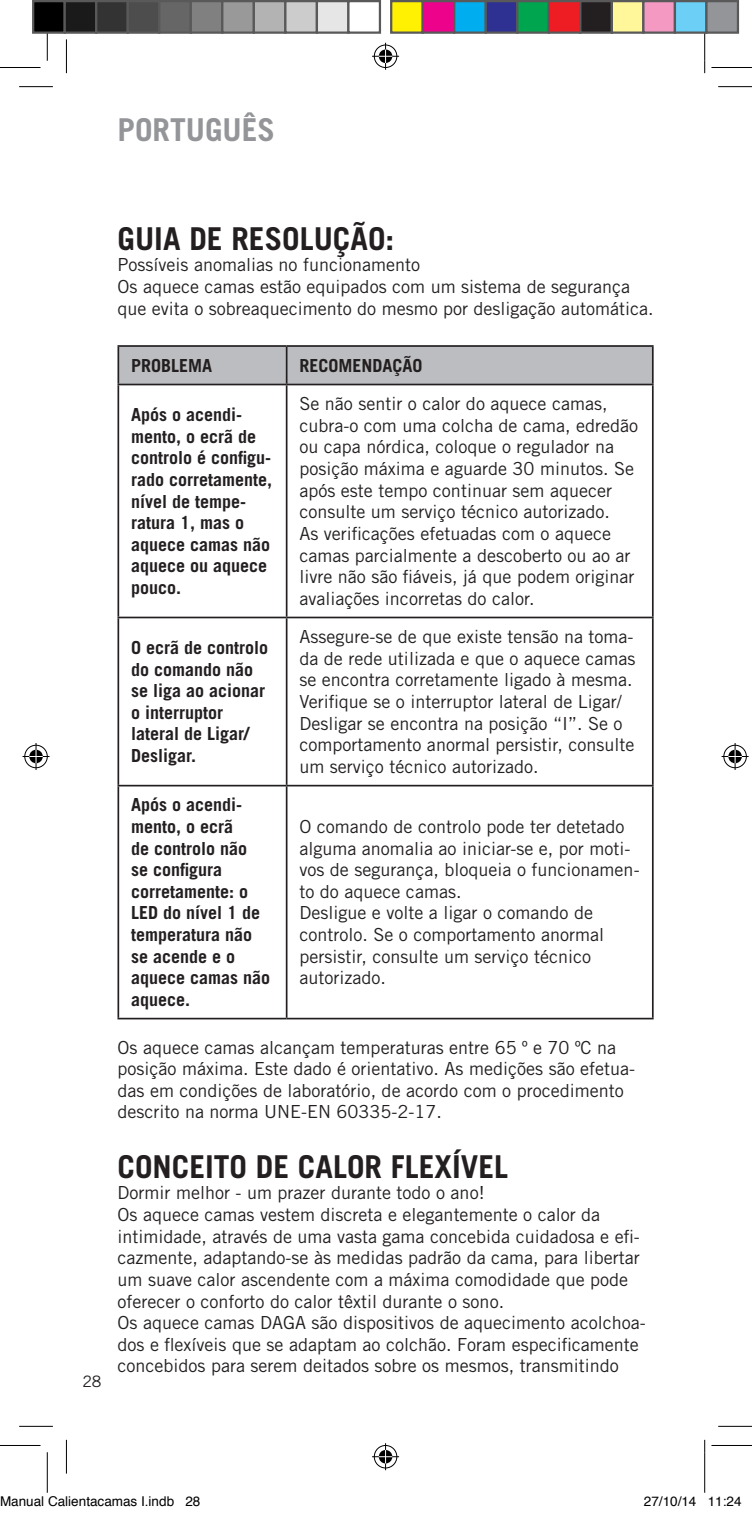
<style>
.page{position:relative;width:752px;height:1513px;background:#fff}
.page>*{position:absolute;margin:0;border:0;box-sizing:border-box;transform-origin:0 0}
.t1{font:700 31.5px "Trade Gothic LT Std";color:#231f20}
.t2{font:700 31.5px "Trade Gothic LT Std";color:#939598}
.t3{font:18px/21.6px "Trade Gothic LT Std";color:#231f20}
.t4{font:700 18px/21.6px "Trade Gothic LT Std";color:#231f20}
.t5{font:15.75px "Trade Gothic LT Std";color:#231f20}
.t6{font:13.5px "Helvetica";color:#000}
</style>
<div class="page">
<div style="left:119px;top:347px;width:532px;height:37px;background:#bcbdc0"></div>
<hr style="left:117px;top:345px;width:169px;height:2px;background:#231f20">
<hr style="left:117px;top:347px;width:2px;height:37px;background:#231f20">
<hr style="left:286px;top:345px;width:367px;height:2px;background:#231f20">
<hr style="left:286px;top:347px;width:1px;height:37px;background:#231f20">
<hr style="left:651px;top:347px;width:2px;height:37px;background:#231f20">
<hr style="left:117px;top:384px;width:169px;height:1px;background:#231f20">
<hr style="left:117px;top:385px;width:2px;height:231px;background:#231f20">
<hr style="left:286px;top:384px;width:367px;height:1px;background:#231f20">
<hr style="left:286px;top:385px;width:1px;height:231px;background:#231f20">
<hr style="left:651px;top:385px;width:2px;height:231px;background:#231f20">
<hr style="left:117px;top:616px;width:169px;height:2px;background:#231f20">
<hr style="left:117px;top:618px;width:2px;height:167px;background:#231f20">
<hr style="left:286px;top:616px;width:367px;height:2px;background:#231f20">
<hr style="left:286px;top:618px;width:1px;height:167px;background:#231f20">
<hr style="left:651px;top:618px;width:2px;height:167px;background:#231f20">
<hr style="left:117px;top:785px;width:169px;height:1px;background:#231f20">
<hr style="left:117px;top:786px;width:2px;height:232px;background:#231f20">
<hr style="left:286px;top:785px;width:367px;height:1px;background:#231f20">
<hr style="left:286px;top:786px;width:1px;height:232px;background:#231f20">
<hr style="left:651px;top:786px;width:2px;height:232px;background:#231f20">
<hr style="left:117px;top:1018px;width:169px;height:1px;background:#231f20">
<hr style="left:286px;top:1018px;width:367px;height:1px;background:#231f20">
<hr style="left:19px;top:86px;width:34px;height:1px;background:#000">
<hr style="left:718px;top:86px;width:33px;height:1px;background:#000">
<hr style="left:19px;top:1426px;width:34px;height:1px;background:#000">
<hr style="left:718px;top:1426px;width:33px;height:1px;background:#000">
<hr style="left:66px;top:39px;width:1px;height:34px;background:#000">
<hr style="left:66px;top:1439px;width:1px;height:34px;background:#000">
<hr style="left:704px;top:39px;width:1px;height:34px;background:#000">
<hr style="left:704px;top:1439px;width:1px;height:34px;background:#000">
<hr style="left:0;top:67px;width:40px;height:1px;background:#000">
<hr style="left:711px;top:67px;width:40px;height:1px;background:#000">
<hr style="left:0;top:1445px;width:40px;height:1px;background:#000">
<hr style="left:711px;top:1445px;width:40px;height:1px;background:#000">
<hr style="left:47px;top:20px;width:1px;height:41px;background:#000">
<hr style="left:47px;top:1452px;width:1px;height:40px;background:#000">
<hr style="left:704px;top:20px;width:1px;height:41px;background:#000">
<hr style="left:704px;top:1452px;width:1px;height:40px;background:#000">
<svg style="left:372px;top:43px;width:27px;height:27px"></svg>
<svg style="left:372px;top:1443px;width:27px;height:27px"></svg>
<svg style="left:23px;top:743px;width:27px;height:27px"></svg>
<svg style="left:721px;top:743px;width:27px;height:27px"></svg>
<div style="left:33px;top:1px;width:32px;height:32px;background:#000"></div>
<div style="left:32px;top:0;width:34px;height:34px;border:2px solid #595959"></div>
<div style="left:65px;top:1px;width:31px;height:32px;background:#1a1a1a"></div>
<div style="left:64px;top:0;width:33px;height:34px;border:2px solid #595959"></div>
<div style="left:96px;top:1px;width:32px;height:32px;background:#333"></div>
<div style="left:95px;top:0;width:34px;height:34px;border:2px solid #595959"></div>
<div style="left:128px;top:1px;width:31px;height:32px;background:#4d4d4d"></div>
<div style="left:127px;top:0;width:33px;height:34px;border:2px solid #595959"></div>
<div style="left:159px;top:1px;width:32px;height:32px;background:#666"></div>
<div style="left:158px;top:0;width:34px;height:34px;border:2px solid #595959"></div>
<div style="left:191px;top:1px;width:31px;height:32px;background:#808080"></div>
<div style="left:190px;top:0;width:33px;height:34px;border:2px solid #595959"></div>
<div style="left:222px;top:1px;width:32px;height:32px;background:#999"></div>
<div style="left:221px;top:0;width:34px;height:34px;border:2px solid #595959"></div>
<div style="left:254px;top:1px;width:31px;height:32px;background:#b3b3b3"></div>
<div style="left:253px;top:0;width:33px;height:34px;border:2px solid #595959"></div>
<div style="left:285px;top:1px;width:32px;height:32px;background:#ccc"></div>
<div style="left:284px;top:0;width:34px;height:34px;border:2px solid #595959"></div>
<div style="left:317px;top:1px;width:31px;height:32px;background:#e6e6e6"></div>
<div style="left:316px;top:0;width:33px;height:34px;border:2px solid #595959"></div>
<div style="left:347px;top:0;width:34px;height:34px;border:2px solid #595959"></div>
<div style="left:391px;top:1px;width:31px;height:32px;background:#fff101"></div>
<div style="left:390px;top:0;width:34px;height:34px;border:2px solid #595959"></div>
<div style="left:422px;top:1px;width:32px;height:32px;background:#ed028c"></div>
<div style="left:421px;top:0;width:34px;height:34px;border:2px solid #595959"></div>
<div style="left:454px;top:1px;width:31px;height:32px;background:#00aeef"></div>
<div style="left:453px;top:0;width:34px;height:34px;border:2px solid #595959"></div>
<div style="left:485px;top:1px;width:32px;height:32px;background:#2e3092"></div>
<div style="left:484px;top:0;width:34px;height:34px;border:2px solid #595959"></div>
<div style="left:517px;top:1px;width:31px;height:32px;background:#00a54f"></div>
<div style="left:516px;top:0;width:34px;height:34px;border:2px solid #595959"></div>
<div style="left:548px;top:1px;width:32px;height:32px;background:#ee1d23"></div>
<div style="left:547px;top:0;width:34px;height:34px;border:2px solid #595959"></div>
<div style="left:580px;top:1px;width:31px;height:32px;background:#231f20"></div>
<div style="left:579px;top:0;width:34px;height:34px;border:2px solid #595959"></div>
<div style="left:611px;top:1px;width:32px;height:32px;background:#fff79a"></div>
<div style="left:610px;top:0;width:34px;height:34px;border:2px solid #595959"></div>
<div style="left:643px;top:1px;width:31px;height:32px;background:#f499c2"></div>
<div style="left:642px;top:0;width:34px;height:34px;border:2px solid #595959"></div>
<div style="left:674px;top:1px;width:32px;height:32px;background:#6bcff6"></div>
<div style="left:673px;top:0;width:34px;height:34px;border:2px solid #595959"></div>
<div style="left:706px;top:1px;width:31px;height:32px;background:#939598"></div>
<div style="left:705px;top:0;width:34px;height:34px;border:2px solid #595959"></div>
<h1 class="t2" style="left:117px;top:111px;width:159px">PORTUGUÊS</h1>
<h1 class="t1" style="left:117px;top:219px;width:278px">GUIA DE RESOLUÇÃO:</h1>
<p class="t3" style="left:117px;top:254px;width:537px">Possíveis anomalias no funcionamento<br>Os aquece camas estão equipados com um sistema de segurança que evita o sobreaquecimento do mesmo por desligação automática.</p>
<p class="t5" style="left:82px;top:1371px;width:21px">28</p>
<p class="t4" style="left:131px;top:354px;width:83px">PROBLEMA</p>
<p class="t4" style="left:299px;top:354px;width:125px">RECOMENDAÇÃO</p>
<p class="t4" style="left:131px;top:403px;width:142px">Após o acendi&shy;mento, o ecrã de controlo é configu&shy;rado corretamente, nível de tempe&shy;ratura 1, mas o aquece camas não aquece ou aquece pouco.</p>
<p class="t3" style="left:299px;top:393px;width:340px">Se não sentir o calor do aquece camas, cubra-o com uma colcha de cama, edredão ou capa nórdica, coloque o regulador na posição máxima e aguarde 30 minutos. Se após este tempo continuar sem aquecer consulte um serviço técnico autorizado.<br>As verificações efetuadas com o aquece camas parcialmente a descoberto ou ao ar livre não são fiáveis, já que podem originar avaliações incorretas do calor.</p>
<p class="t4" style="left:131px;top:636px;width:139px">O ecrã de controlo do comando não se liga ao acionar o interruptor lateral de Ligar/<br>Desligar.</p>
<p class="t3" style="left:299px;top:626px;width:337px">Assegure-se de que existe tensão na toma&shy;da de rede utilizada e que o aquece camas se encontra corretamente ligado à mesma.<br>Verifique se o interruptor lateral de Ligar/ Desligar se encontra na posição “I”. Se o comportamento anormal persistir, consulte um serviço técnico autorizado.</p>
<p class="t4" style="left:131px;top:794px;width:140px">Após o acendi&shy;mento, o ecrã<br>de controlo não<br>se configura corretamente: o<br>LED do nível 1 de temperatura não se acende e o aquece camas não aquece.</p>
<p class="t3" style="left:299px;top:815px;width:341px">O comando de controlo pode ter detetado alguma anomalia ao iniciar-se e, por moti&shy;vos de segurança, bloqueia o funcionamen&shy;to do aquece camas.<br>Desligue e volte a ligar o comando de controlo. Se o comportamento anormal persistir, consulte um serviço técnico autorizado.</p>
<p class="t3" style="left:117px;top:1036px;width:519px">Os aquece camas alcançam temperaturas entre 65 º e 70 ºC na posição máxima. Este dado é orientativo. As medições são efetua&shy;das em condições de laboratório, de acordo com o procedimento descrito na norma UNE-EN 60335-2-17.</p>
<h1 class="t1" style="left:117px;top:1147px;width:392px">CONCEITO DE CALOR FLEXÍVEL</h1>
<p class="t3" style="left:117px;top:1182px;width:529px">Dormir melhor - um prazer durante todo o ano!<br>Os aquece camas vestem discreta e elegantemente o calor da intimidade, através de uma vasta gama concebida cuidadosa e efi&shy;cazmente, adaptando-se às medidas padrão da cama, para libertar um suave calor ascendente com a máxima comodidade que pode oferecer o conforto do calor têxtil durante o sono.<br>Os aquece camas DAGA são dispositivos de aquecimento acolchoa&shy;dos e flexíveis que se adaptam ao colchão. Foram especificamente concebidos para serem deitados sobre os mesmos, transmitindo</p>
<p class="t6" style="left:0;top:1491px;width:202px">Manual Calientacamas I.indb 28</p>
<p class="t6" style="left:643px;top:1491px;width:99px">27/10/14 11:24</p>
</div>
